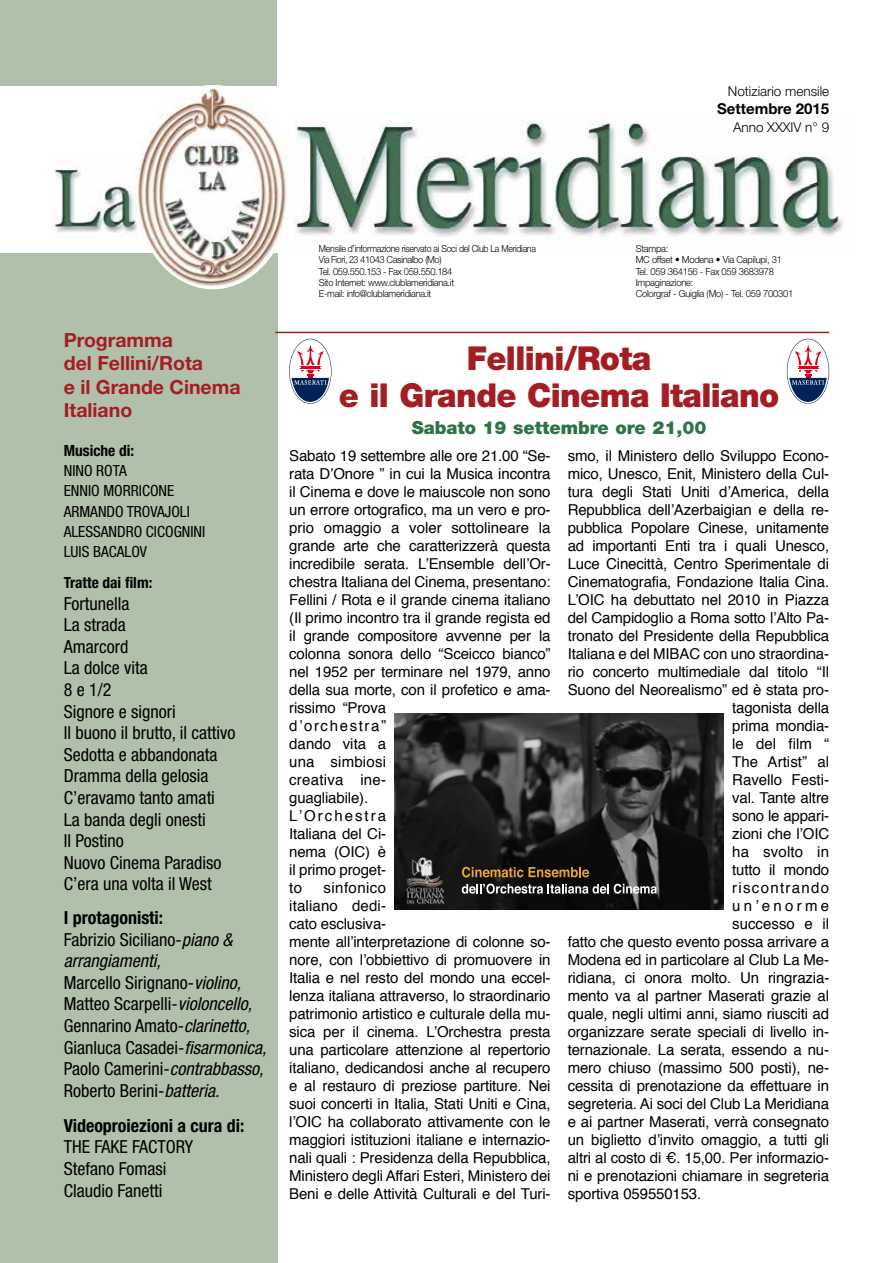
<style>
.page{position:relative;width:893px;height:1263px;background:#fff}
.page>*{position:absolute;margin:0;border:0;box-sizing:border-box;transform-origin:0 0}
.t1{font:900 33px/37.5px "Helvetica Neue";letter-spacing:-.02em;color:#a41d23;text-align:center}
.t2{font:700 19.5px/23.4px "Helvetica Neue";color:#a41d23}
.t3{font:condensed 18px/21.6px "Helvetica Neue";color:#000}
.t4{font:900 18px "Helvetica Neue";color:#2d7346}
.t5{font:700 condensed 18px "Helvetica Neue";color:#000}
.t6{font:condensed 15.45px/20.2px "Helvetica Neue";color:#000}
.t7{font:700 condensed 15.45px "Helvetica Neue";color:#000}
.t8{font:15px/18px "Helvetica";letter-spacing:-.01em;color:#000}
.t9{font:15px "Helvetica";letter-spacing:.01em;color:#000}
.t10{font:700 15px "Helvetica Neue";color:#000}
.t11{font:15px "Helvetica";letter-spacing:.09em;color:#000}
.t12{font:15px "Helvetica";letter-spacing:.22em;color:#000}
.t13{font:300 13.5px "Helvetica Neue";color:#000}
.t14{font:300 9.75px/11.2px "Helvetica Neue";letter-spacing:-.03em;color:#000;scale:.9 1}
.t15{font:300 9.75px/11.2px "Helvetica Neue";letter-spacing:-.03em;color:#000;scale:.96 1}
.s1{font-weight:700}
.s2{font-style:italic}
</style>
<div class="page">
<div style="left:0;top:254px;width:277px;height:1009px;background:#b1c0ab"></div>
<div style="left:0;top:0;width:276px;height:85px;background:#b1c0ab"></div>
<hr style="left:275px;top:332px;width:554px;height:1px;background:#a41d23">
<img style="left:293px;top:121px;width:551px;height:116px">
<img style="left:55px;top:168px;width:79px;height:65px">
<img style="left:134px;top:85px;width:154px;height:204px">
<svg style="left:787px;top:339px;width:42px;height:65px"></svg>
<img style="left:395px;top:713px;width:329px;height:196px">
<img style="left:406px;top:857px;width:37px;height:46px">
<svg style="left:462px;top:867px;width:127px;height:10px"></svg>
<svg style="left:462px;top:884px;width:195px;height:10px"></svg>
<svg style="left:289px;top:339px;width:42px;height:65px"></svg>
<p class="t13" style="left:728px;top:83px;width:103px">Notiziario mensile</p>
<p class="t10" style="left:717px;top:99px;width:113px">Settembre 2015</p>
<p class="t13" style="left:733px;top:119px;width:98px">Anno XXXIV n° 9</p>
<h2 class="t2" style="left:64px;top:328px;width:178px">Programma<br>del Fellini/Rota<br>e il Grande Cinema<br>Italiano</h2>
<p class="t7" style="left:64px;top:441px;width:72px">Musiche di:</p>
<p class="t6" style="left:64px;top:460px;width:143px">NINO ROTA<br>ENNIO MORRICONE<br>ARMANDO TROVAJOLI<br>ALESSANDRO CICOGNINI<br>LUIS BACALOV</p>
<p class="t7" style="left:64px;top:573px;width:90px">Tratte dai film:</p>
<p class="t3" style="left:64px;top:592px;width:173px">Fortunella<br>La strada<br>Amarcord<br>La dolce vita<br>8 e 1/2<br>Signore e signori<br>ll buono il brutto, il cattivo<br>Sedotta e abbandonata<br>Dramma della gelosia<br>C’eravamo tanto amati<br>La banda degli onesti<br>Il Postino<br>Nuovo Cinema Paradiso<br>C’era una volta il West</p>
<p class="t3" style="left:64px;top:907px;width:204px"><span class="s1">I protagonisti:<br></span>Fabrizio Siciliano-<span class="s2">piano &amp; arrangiamenti,<br></span>Marcello Sirignano-<span class="s2">violino,<br></span>Matteo Scarpelli-<span class="s2">violoncello,<br></span>Gennarino Amato-<span class="s2">clarinetto,<br></span>Gianluca Casadei-<span class="s2">fisarmonica,<br></span>Paolo Camerini-<span class="s2">contrabbasso,<br></span>Roberto Berini-<span class="s2">batteria.</span></p>
<p class="t5" style="left:64px;top:1114px;width:182px">Videoproiezioni a cura di:</p>
<p class="t3" style="left:64px;top:1136px;width:131px">THE FAKE FACTORY<br>Stefano Fomasi<br>Claudio Fanetti</p>
<p class="t14" style="left:319px;top:243px;width:243px">Mensile d’informazione riservato ai Soci del Club La Meridiana Via Fiori, 23 41043 Casinalbo (Mo)<br>Tel. 059.550.153 - Fax 059.550.184<br>Sito Internet: www.clublameridiana.it<br>E-mail: info@clublameridiana.it</p>
<p class="t15" style="left:636px;top:243px;width:166px">Stampa:<br>MC offset • Modena • Via Capilupi, 31<br>Tel. 059 364156 - Fax 059 3683978<br>Impaginazione:<br>Colorgraf - Guiglia (Mo) - Tel. 059 700301</p>
<h1 class="t1" style="left:339px;top:339px;width:442px">Fellini/Rota<br>e il Grande Cinema Italiano</h1>
<p class="t4" style="left:412px;top:417px;width:296px">Sabato 19 settembre ore 21,00</p>
<p class="t8" style="left:289px;top:447px;width:263px">Sabato 19 settembre alle ore 21.00 “Se&shy;rata D’Onore ” in cui la Musica incontra il Cinema e dove le maiuscole non sono un errore ortografico, ma un vero e pro&shy;prio omaggio a voler sottolineare la grande arte che caratterizzerà questa incredibile serata. L’Ensemble dell’Or&shy;chestra Italiana del Cinema, presentano:<br>Fellini / Rota e il grande cinema italiano (Il primo incontro tra il grande regista ed il grande compositore avvenne per la colonna sonora dello “Sceicco bianco” nel 1952 per terminare nel 1979, anno della sua morte, con il profetico e ama&shy;rissimo “Prova<br>d’orchestra”<br>dando vita a<br>una simbiosi<br>creativa ine-<br>guagliabile).<br>L’Orchestra<br>Italiana del Ci-<br>nema (OIC) è<br>il primo proget-<br>to</p>
<p class="t8" style="left:568px;top:447px;width:263px">smo, il Ministero dello Sviluppo Econo-</p>
<p class="t8" style="left:568px;top:465px;width:263px">mico, Unesco, Enit, Ministero della Cul-</p>
<p class="t8" style="left:568px;top:483px;width:263px">tura degli Stati Uniti d’America, della</p>
<p class="t8" style="left:568px;top:501px;width:263px">Repubblica dell’Azerbaigian e della re-</p>
<p class="t8" style="left:568px;top:519px;width:263px">pubblica Popolare Cinese, unitamente</p>
<p class="t8" style="left:568px;top:537px;width:263px">ad importanti Enti tra i quali Unesco,</p>
<p class="t8" style="left:568px;top:555px;width:263px">Luce Cinecittà, Centro Sperimentale di</p>
<p class="t8" style="left:568px;top:573px;width:263px">Cinematografia, Fondazione Italia Cina.</p>
<p class="t8" style="left:568px;top:591px;width:263px">L’OIC ha debuttato nel 2010 in Piazza</p>
<p class="t8" style="left:568px;top:609px;width:263px">del Campidoglio a Roma sotto l’Alto Pa-</p>
<p class="t8" style="left:568px;top:627px;width:263px">tronato del Presidente della Repubblica</p>
<p class="t8" style="left:568px;top:645px;width:263px">Italiana e del MIBAC con uno straordina-</p>
<p class="t8" style="left:568px;top:663px;width:263px">rio concerto multimediale dal titolo “Il</p>
<p class="t8" style="left:568px;top:681px;width:263px">Suono del Neorealismo” ed è stata pro-</p>
<p class="t8" style="left:732px;top:699px;width:99px">tagonista della</p>
<p class="t8" style="left:732px;top:717px;width:99px">prima mondia-</p>
<p class="t9" style="left:732px;top:732px;width:99px">le del film “</p>
<p class="t8" style="left:732px;top:753px;width:99px">The Artist” al</p>
<p class="t8" style="left:732px;top:771px;width:98px">Ravello Festi-</p>
<p class="t8" style="left:732px;top:789px;width:99px">val. Tante altre</p>
<p class="t8" style="left:732px;top:807px;width:99px">sono le appari-</p>
<p class="t8" style="left:732px;top:825px;width:99px">zioni che l’OIC</p>
<p class="t9" style="left:732px;top:840px;width:98px">ha svolto in</p>
<p class="t8" style="left:732px;top:861px;width:99px">tutto il mondo</p>
<p class="t11" style="left:732px;top:876px;width:99px">riscontrando</p>
<p class="t12" style="left:732px;top:894px;width:99px">un’enorme</p>
<p class="t8" style="left:732px;top:915px;width:99px">successo e il</p>
<p class="t8" style="left:568px;top:933px;width:263px">fatto che questo evento possa arrivare a</p>
<p class="t8" style="left:568px;top:951px;width:263px">Modena ed in particolare al Club La Me-</p>
<p class="t8" style="left:568px;top:969px;width:263px">ridiana, ci onora molto. Un ringrazia-</p>
<p class="t8" style="left:568px;top:987px;width:263px">mento va al partner Maserati grazie al</p>
<p class="t8" style="left:568px;top:1005px;width:263px">quale, negli ultimi anni, siamo riusciti ad</p>
<p class="t8" style="left:568px;top:1023px;width:263px">organizzare serate speciali di livello in-</p>
<p class="t8" style="left:568px;top:1041px;width:263px">ternazionale. La serata, essendo a nu-</p>
<p class="t8" style="left:568px;top:1059px;width:263px">mero chiuso (massimo 500 posti), ne-</p>
<p class="t8" style="left:568px;top:1077px;width:263px">cessita di prenotazione da effettuare in</p>
<p class="t8" style="left:568px;top:1095px;width:263px">segreteria. Ai soci del Club La Meridiana</p>
<p class="t8" style="left:568px;top:1113px;width:263px">e ai partner Maserati, verrà consegnato</p>
<p class="t8" style="left:568px;top:1131px;width:263px">un biglietto d’invito omaggio, a tutti gli</p>
<p class="t8" style="left:568px;top:1149px;width:263px">altri al costo di €. 15,00. Per informazio-</p>
<p class="t8" style="left:568px;top:1167px;width:263px">ni e prenotazioni chiamare in segreteria</p>
<p class="t8" style="left:568px;top:1185px;width:135px">sportiva 059550153.</p>
<p class="t8" style="left:289px;top:879px;width:263px;text-indent:34px">sinfonico<br>italiano dedi-<br>cato esclusiva-<br>mente all’interpretazione di colonne so&shy;nore, con l’obbiettivo di promuovere in Italia e nel resto del mondo una eccel&shy;lenza italiana attraverso, lo straordinario patrimonio artistico e culturale della mu&shy;sica per il cinema. L’Orchestra presta una particolare attenzione al repertorio italiano, dedicandosi anche al recupero e al restauro di preziose partiture. Nei suoi concerti in Italia, Stati Uniti e Cina, l’OIC ha collaborato attivamente con le maggiori istituzioni italiane e internazio&shy;nali quali : Presidenza della Repubblica, Ministero degli Affari Esteri, Ministero dei Beni e delle Attività Culturali e del Turi-</p>
</div>
